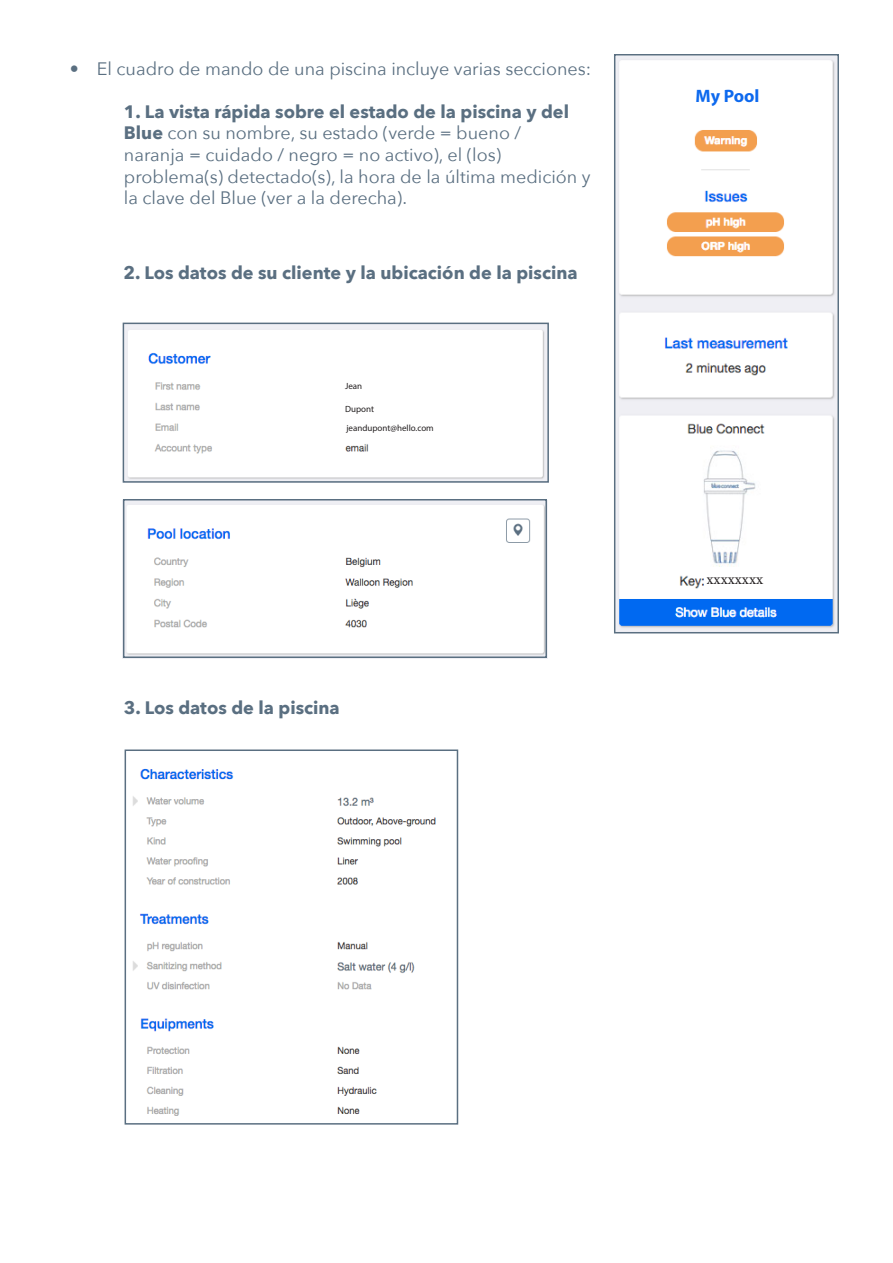
<style>
.page{position:relative;width:893px;height:1263px;background:#fff}
.page>*{position:absolute;margin:0;border:0;box-sizing:border-box;transform-origin:0 0}
.t1{font:18px/21.6px "Avenir Next";color:#5a6f81}
.t2{font:700 18px "Avenir Next";color:#5a6f81}
.t3{font:700 18px "Myriad Pro";color:#0d69ee}
.t4{font:15px "Minion Pro";color:#231f20}
.t5{font:9px "Myriad Pro";color:#231f20}
.s1{font-weight:700}
</style>
<div class="page">
<img style="left:125px;top:768px;width:328px;height:357px">
<div style="left:125px;top:749px;width:333px;height:375px;border:2px solid #5a6f81"></div>
<img style="left:126px;top:502px;width:418px;height:153px">
<img style="left:617px;top:57px;width:219px;height:573px">
<div style="left:706px;top:572px;width:67px;height:18px;background:#fff"></div>
<div style="left:632px;top:86px;width:189px;height:33px;background:#fff"></div>
<div style="left:614px;top:54px;width:225px;height:579px;border:2px solid #5a6f81"></div>
<div style="left:123px;top:499px;width:424px;height:159px;border:2px solid #5a6f81"></div>
<img style="left:126px;top:326px;width:420px;height:154px">
<div style="left:123px;top:323px;width:426px;height:160px;border:2px solid #5a6f81"></div>
<div style="left:344px;top:379px;width:32px;height:14px;background:#fff"></div>
<div style="left:344px;top:403px;width:32px;height:13px;background:#fff"></div>
<div style="left:345px;top:421px;width:114px;height:13px;background:#fff"></div>
<p class="t1" style="left:70px;top:57px;width:523px">• El cuadro de mando de una piscina incluye varias secciones:</p>
<p class="t1" style="left:124px;top:100px;width:468px"><span class="s1">1. La vista rápida sobre el estado de la piscina y del Blue</span> con su nombre, su estado (verde = bueno /<br>naranja = cuidado / negro = no activo), el (los) problema(s) detectado(s), la hora de la última medición y la clave del Blue (ver a la derecha).</p>
<p class="t2" style="left:124px;top:257px;width:456px">2. Los datos de su cliente y la ubicación de la piscina</p>
<p class="t5" style="left:345px;top:380px;width:19px">Jean</p>
<p class="t5" style="left:346px;top:423px;width:89px">jeandupont@hello.com</p>
<p class="t5" style="left:345px;top:403px;width:30px">Dupont</p>
<p class="t2" style="left:124px;top:692px;width:217px">3. Los datos de la piscina</p>
<p class="t3" style="left:695px;top:84px;width:66px">My Pool</p>
<p class="t4" style="left:706px;top:569px;width:58px">xxxxxxxx</p>
</div>
